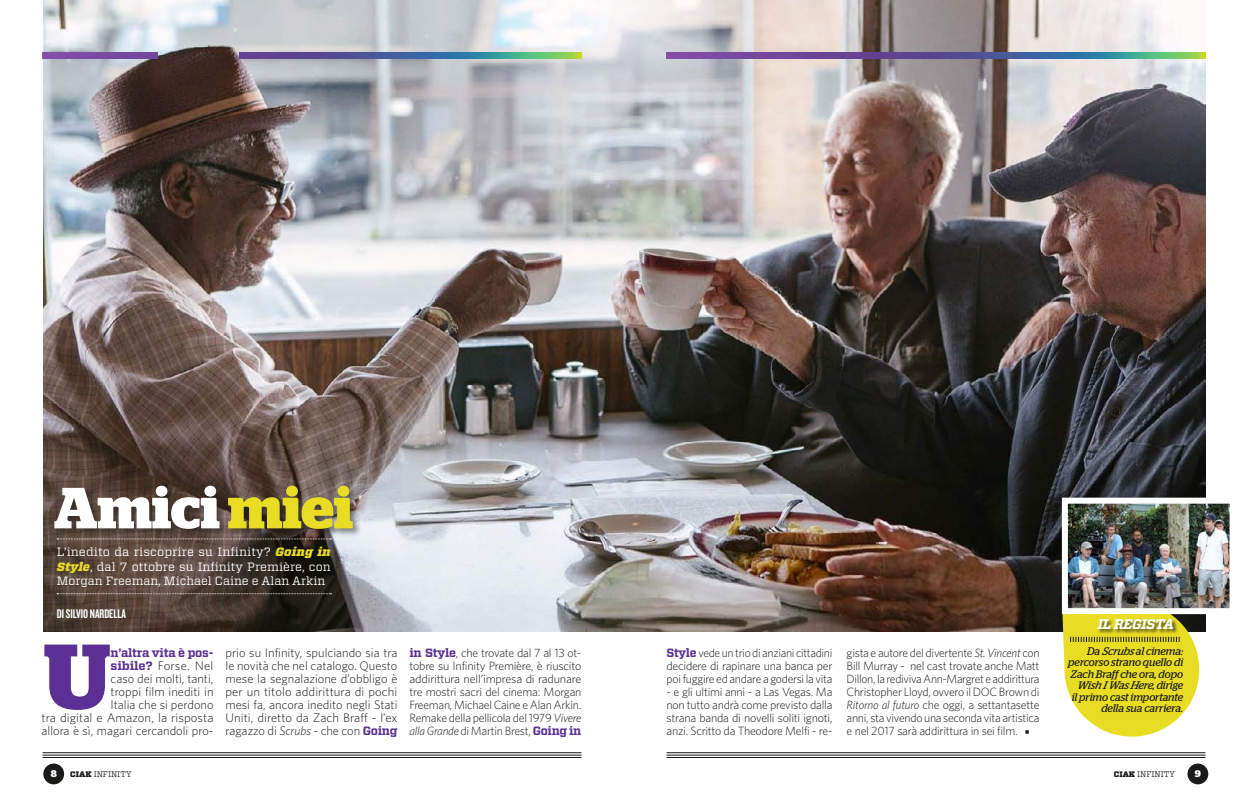
<style>
.page{position:relative;width:1248px;height:794px;background:#fff}
.page>*{position:absolute;margin:0;border:0;box-sizing:border-box;transform-origin:0 0}
.t1{font:700 92.3px "Stag";color:#5b2f93}
.t2{font:700 57.9px "Stag";color:#fff}
.t3{font:italic 700 14px "Vitesse";color:#fff}
.t4{font:13px "Knockout 48 Featherweight";color:#fff}
.t5{font:300 12.5px/13px "Whitney";color:#1a1a18;text-align:right}
.t6{font:300 12px/13px "Whitney";letter-spacing:-.02em;color:#1a1a18;text-align:justify}
.t7{font:12px/14.4px "Vitesse";color:#fff;text-align:justify}
.t8{font:700 12px "Vitesse";letter-spacing:-.02em;color:#5b2f93}
.t9{font:italic 11px/11.5px "Stag";color:#1a1a18;text-align:right}
.t10{font:700 9.6px "Stag";color:#fff}
.t11{font:8px "Vitesse";color:#1a1a18}
.s1{color:#e9dd23}
.s2{font-weight:900;font-style:italic;color:#e9dd23}
.s3{font-family:"Vitesse";font-weight:700;font-size:12px;color:#5b2f93}
.s4{font-style:italic}
.s5{font-family:"Vitesse";font-weight:700;color:#5b2f93}
.s6{font-family:"Minion Pro";font-weight:400}
.s7{font-weight:900}
</style>
<div class="page">
<img style="left:43px;top:0;width:1162px;height:631px">
<hr style="left:43px;top:757px;width:538px;height:1px;background:#1a1a18">
<hr style="left:43px;top:755px;width:538px;height:1px;background:#1a1a18">
<hr style="left:43px;top:752px;width:538px;height:1px;background:#1a1a18">
<div style="left:43px;top:763px;width:21px;height:21px;background:#1a1a18;border-radius:50%"></div>
<hr style="left:666px;top:757px;width:539px;height:1px;background:#1a1a18">
<hr style="left:666px;top:755px;width:539px;height:1px;background:#1a1a18">
<hr style="left:666px;top:752px;width:539px;height:1px;background:#1a1a18">
<div style="left:1187px;top:763px;width:21px;height:21px;background:#1a1a18;border-radius:50%"></div>
<img style="left:43px;top:52px;width:114px;height:7px">
<img style="left:666px;top:52px;width:539px;height:7px">
<div style="left:53px;top:484px;width:309px;height:54px;background:#1a1a18;opacity:.5"></div>
<svg style="left:57px;top:539px;width:274px;height:1px"></svg>
<svg style="left:57px;top:593px;width:274px;height:1px"></svg>
<svg style="left:1062px;top:614px;width:138px;height:123px;background:#e0d742"></svg>
<img style="left:1068px;top:504px;width:160px;height:103px">
<div style="left:1061px;top:497px;width:174px;height:117px;border:6px solid #fff"></div>
<img style="left:240px;top:52px;width:341px;height:7px">
<h2 class="t2" style="left:54px;top:474px;width:301px">Amici <span class="s1">miei</span></h2>
<p class="t7" style="left:57px;top:544px;width:275px">L’inedito da riscoprire su Infinity? <span class="s2">Going in Style</span>, dal 7 ottobre su Infinity Première, con Morgan Freeman, Michael Caine e Alan Arkin</p>
<p class="t4" style="left:57px;top:605px;width:71px">DI SILVIO NARDELLA</p>
<h1 class="t1" style="left:44px;top:623px;width:67px">U</h1>
<p class="t8" style="left:111px;top:645px;width:104px">n’altra vita è pos-</p>
<p class="t5" style="left:42px;top:659px;width:173px"><span class="s3">sibile?</span> Forse. N el<br>caso dei molti, tanti,<br>troppi film inediti in<br>Italia che si perdono<br>tra digital e Amazon, la risposta allora è sì, magari cercandoli pro-</p>
<p class="t5" style="left:225px;top:646px;width:173px;text-align:justify">prio su I nfinity, spulciando sia tra le novità che nel catalogo. Questo mese la segnalazione d’obbligo è per un titolo addirittura di pochi mesi fa, ancora inedito negli Stati U niti, diretto da Zach B raff - l’ex ragazzo di <span class="s4">Scrubs</span> - che con <span class="s3">Going</span></p>
<p class="t6" style="left:409px;top:646px;width:173px"><span class="s5">in Style</span>, che trovate dal 7 al 13 ot&shy;tobre su I nfinity Première, è riuscito addirittura nell’impresa di radunare tre mostri sacri del cinema: Morgan Freeman, Michael Caine e Alan Arkin.<br>Remake della pellicola del 1979 <span class="s4">Vivere alla Grande</span> di Martin B rest, <span class="s5">Going in</span></p>
<p class="t6" style="left:666px;top:646px;width:167px"><span class="s5">Style</span> vede un trio di anziani cittadini decidere di rapinare una banca per poi fuggire ed andare a godersi la vita</p>
<p class="t6" style="left:666px;top:685px;width:167px">- e gli ultimi anni - a Las Vegas. Ma non tutto andrà come previsto dalla strana banda di novelli soliti ignoti, anzi. Scritto da Theodore Melfi - re-</p>
<p class="t6" style="left:846px;top:646px;width:194px">gista e autore del divertente <span class="s4">St. Vincent</span> con Bill Murray - nel cast trovate anche Matt Dillon, la rediviva Ann-Margret e addirittura Christopher Lloyd, ovvero il DOC Brown di <span class="s4">Ritorno al futuro</span> che oggi, a settantasette anni, sta vivendo una seconda vita artistica e nel 2017 sarà addirittura in sei film. <span class="s6">■</span></p>
<p class="t3" style="left:1097px;top:615px;width:53px">IL REGISTA</p>
<p class="t9" style="left:1068px;top:645px;width:116px">Da Scrubs al cinema: percorso strano quello di<br>Zach Braff che ora, dopo<br>Wish I Was Here, dirige<br>il primo cast importante della sua carriera.</p>
<p class="t10" style="left:51px;top:768px;width:8px">8</p>
<p class="t11" style="left:70px;top:769px;width:63px"><span class="s7">CIAK</span> infinity</p>
<p class="t11" style="left:1113px;top:769px;width:63px"><span class="s7">CIAK</span> infinity</p>
<p class="t10" style="left:1194px;top:768px;width:8px">9</p>
</div>
